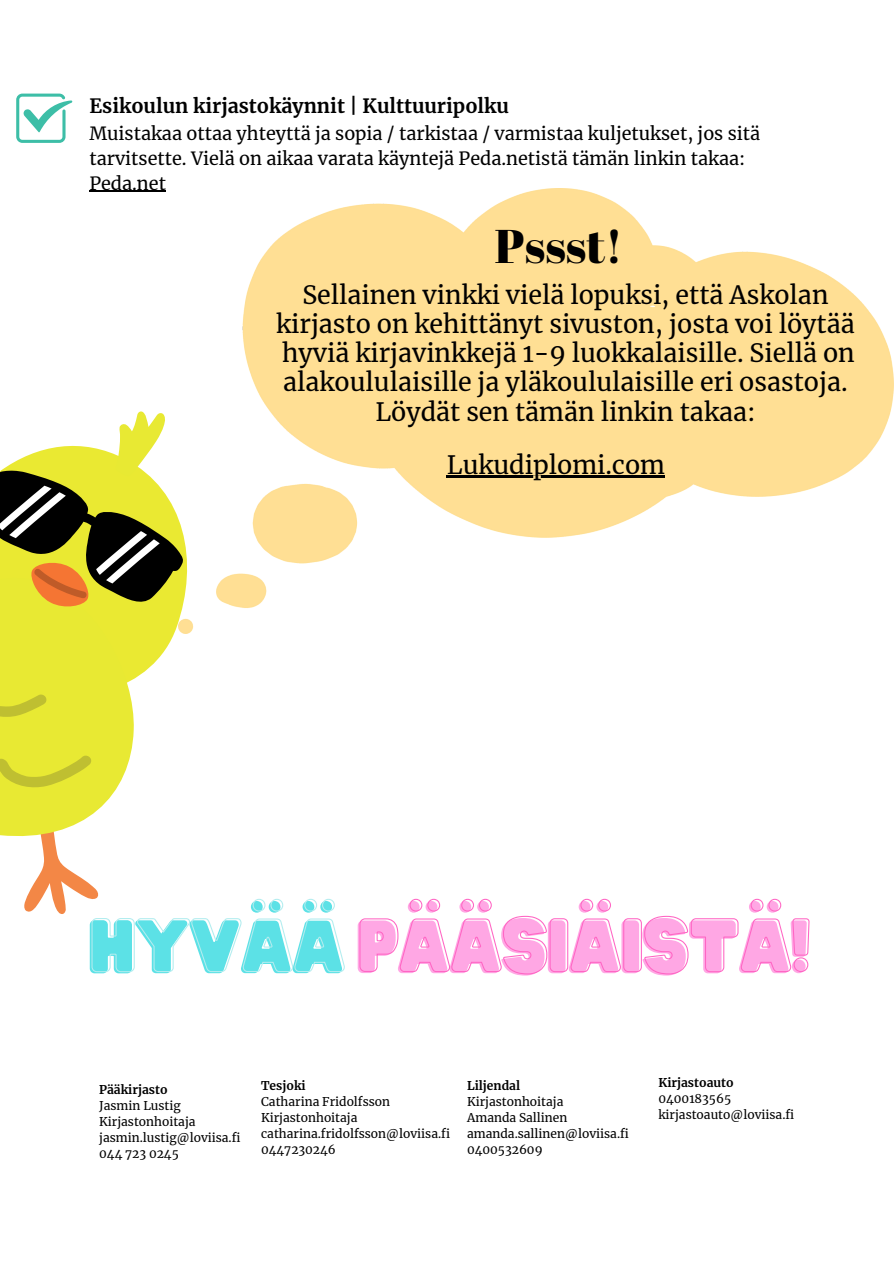
<style>
.page{position:relative;width:894px;height:1264px;background:#fff}
.page>*{position:absolute;margin:0;border:0;box-sizing:border-box;transform-origin:0 0}
.t1{font:66px "Hitand Run";color:#ffa7e4}
.t2{font:47.25px "Abril Fatface";color:#000}
.t3{font:25.05px/29.2px "Merriweather";color:#000;text-align:center}
.t4{font:700 19.5px "Merriweather";color:#000}
.t5{font:18px/24.8px "Merriweather";color:#000}
.t6{font:12px/16px "Merriweather";color:#000}
.t7{font:700 12px "Merriweather";color:#000}
.s1{color:#5ce1e6}
</style>
<div class="page">
<svg style="left:16px;top:94px;width:56px;height:49px"></svg>
<img style="left:242px;top:188px;width:651px;height:361px">
<hr style="left:89px;top:191px;width:77px;height:1px;background:#000">
<hr style="left:446px;top:476px;width:219px;height:2px;background:#000">
<svg style="left:359px;top:898px;width:451px;height:77px"></svg>
<svg style="left:0;top:411px;width:345px;height:561px"></svg>
<h3 class="t4" style="left:89px;top:94px;width:421px">Esikoulun kirjastokäynnit | Kulttuuripolku</h3>
<h3 class="t5" style="left:89px;top:121px;width:672px">Muistakaa ottaa yhteyttä ja sopia / tarkistaa / varmistaa kuljetukset, jos sitä tarvitsette. Vielä on aikaa varata käyntejä Peda.netistä tämän linkin takaa:<br>Peda.net</h3>
<h2 class="t2" style="left:495px;top:213px;width:129px">Pssst!</h2>
<h3 class="t3" style="left:276px;top:280px;width:580px">Sellainen vinkki vielä lopuksi, että Askolan kirjasto on kehittänyt sivuston, josta voi löytää hyviä kirjavinkkejä 1-9 luokkalaisille. Siellä on alakoululaisille ja yläkoululaisille eri osastoja.<br>Löydät sen tämän linkin takaa:</h3>
<h3 class="t3" style="left:446px;top:450px;width:220px">Lukudiplomi.com</h3>
<h1 class="t1" style="left:88px;top:910px;width:721px"><span class="s1">HYVÄÄ</span> PÄÄSIÄISTÄ!</h1>
<p class="t7" style="left:99px;top:1082px;width:70px">Pääkirjasto</p>
<p class="t6" style="left:99px;top:1097px;width:143px">Jasmin Lustig<br>Kirjastonhoitaja jasmin.lustig@loviisa.fi<br>044 723 0245</p>
<p class="t7" style="left:261px;top:1078px;width:46px">Tesjoki</p>
<p class="t6" style="left:261px;top:1093px;width:190px">Catharina Fridolfsson<br>Kirjastonhoitaja catharina.fridolfsson@loviisa.fi<br>0447230246</p>
<p class="t7" style="left:467px;top:1078px;width:55px">Liljendal</p>
<p class="t6" style="left:467px;top:1093px;width:163px">Kirjastonhoitaja<br>Amanda Sallinen amanda.sallinen@loviisa.fi<br>0400532609</p>
<p class="t7" style="left:658px;top:1075px;width:77px">Kirjastoauto</p>
<p class="t6" style="left:658px;top:1091px;width:137px">0400183565 kirjastoauto@loviisa.fi</p>
</div>
